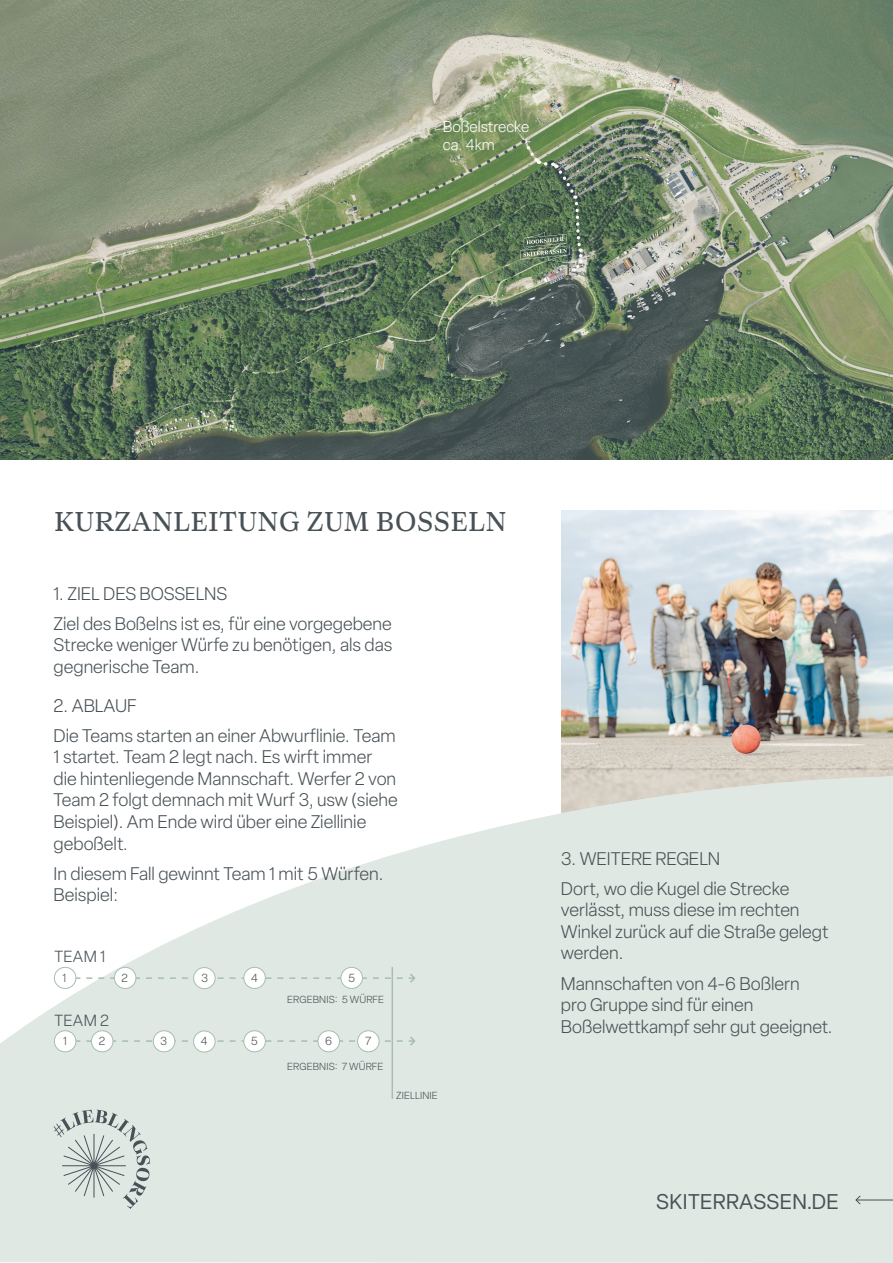
<style>
.page{position:relative;width:893px;height:1263px;background:#fff}
.page>*{position:absolute;margin:0;border:0;box-sizing:border-box;transform-origin:0 0}
.t1{font:27px "Palast Var";color:#485156}
.t2{font:21px "Elza";letter-spacing:.02em;color:#485156}
.t3{font:300 18px/21.6px "Elza";color:#485156}
.t4{font:300 15.9px "Elza";letter-spacing:.02em;color:#485156}
.t5{font:300 15.3px/18.5px "Elza";color:#fff}
.t6{font:300 11.55px "Elza";color:#485156}
.t7{font:300 10.05px "Elza";letter-spacing:.02em;color:#485156}
</style>
<div class="page">
<img style="left:561px;top:510px;width:332px;height:265px">
<svg style="left:0;top:775px;width:893px;height:488px;fill:#e0e8e3"></svg>
<img style="left:0;top:0;width:893px;height:459px">
<svg style="left:54px;top:1109px;width:96px;height:100px;background:#cad2ce"></svg>
<hr style="left:856px;top:1199px;width:37px;height:1px;background:#485156">
<svg style="left:854px;top:1194px;width:7px;height:11px"></svg>
<hr style="left:392px;top:967px;width:1px;height:132px;background:#a7beb0">
<svg style="left:75px;top:972px;width:342px;height:12px;background:#dee6e1"></svg>
<svg style="left:75px;top:1035px;width:342px;height:12px;background:#dbe4de"></svg>
<div style="left:54px;top:967px;width:22px;height:21px;background:#fff;border-radius:50%"></div>
<div style="left:54px;top:967px;width:22px;height:22px;border:1px solid #a7beb0;border-radius:50%"></div>
<div style="left:54px;top:1031px;width:22px;height:21px;background:#fff;border-radius:50%"></div>
<div style="left:54px;top:1030px;width:22px;height:22px;border:1px solid #a7beb0;border-radius:50%"></div>
<div style="left:114px;top:967px;width:22px;height:21px;background:#fff;border-radius:50%"></div>
<div style="left:114px;top:967px;width:22px;height:22px;border:1px solid #a7beb0;border-radius:50%"></div>
<div style="left:194px;top:967px;width:21px;height:22px;background:#fff;border-radius:50%"></div>
<div style="left:193px;top:967px;width:23px;height:22px;border:1px solid #a7beb0;border-radius:50%"></div>
<div style="left:244px;top:967px;width:21px;height:21px;background:#fff;border-radius:50%"></div>
<div style="left:243px;top:967px;width:23px;height:22px;border:1px solid #a7beb0;border-radius:50%"></div>
<div style="left:341px;top:967px;width:21px;height:21px;background:#fff;border-radius:50%"></div>
<div style="left:340px;top:967px;width:23px;height:22px;border:1px solid #a7beb0;border-radius:50%"></div>
<div style="left:91px;top:1031px;width:22px;height:21px;background:#fff;border-radius:50%"></div>
<div style="left:91px;top:1030px;width:22px;height:22px;border:1px solid #a7beb0;border-radius:50%"></div>
<div style="left:194px;top:1031px;width:21px;height:21px;background:#fff;border-radius:50%"></div>
<div style="left:193px;top:1030px;width:23px;height:22px;border:1px solid #a7beb0;border-radius:50%"></div>
<div style="left:244px;top:1031px;width:21px;height:21px;background:#fff;border-radius:50%"></div>
<div style="left:243px;top:1030px;width:23px;height:22px;border:1px solid #a7beb0;border-radius:50%"></div>
<div style="left:358px;top:1031px;width:21px;height:21px;background:#fff;border-radius:50%"></div>
<div style="left:357px;top:1030px;width:22px;height:22px;border:1px solid #a7beb0;border-radius:50%"></div>
<div style="left:153px;top:1031px;width:22px;height:21px;background:#fff;border-radius:50%"></div>
<div style="left:153px;top:1030px;width:22px;height:22px;border:1px solid #a7beb0;border-radius:50%"></div>
<div style="left:318px;top:1031px;width:21px;height:21px;background:#fff;border-radius:50%"></div>
<div style="left:318px;top:1030px;width:22px;height:22px;border:1px solid #a7beb0;border-radius:50%"></div>
<svg style="left:0;top:140px;width:584px;height:180px;background:#798b6b"></svg>
<p class="t5" style="left:443px;top:117px;width:88px">Boßelstrecke ca. 4km</p>
<p class="t1" style="left:54px;top:502px;width:454px">KURZANLEITUNG ZUM BOSSELN</p>
<p class="t3" style="left:54px;top:582px;width:175px">1. ZIEL DES BOSSELNS</p>
<p class="t3" style="left:54px;top:612px;width:340px;text-align:justify">Ziel des Boßelns ist es, für eine vorgegebene Strecke weniger Würfe zu benötigen, als das gegnerische Team.</p>
<p class="t3" style="left:54px;top:694px;width:85px">2. ABLAUF</p>
<p class="t3" style="left:54px;top:724px;width:345px">Die Teams starten an einer Abwurflinie. Team 1 startet. Team 2 legt nach. Es wirft immer die hintenliegende Mannschaft. Werfer 2 von Team 2 folgt demnach mit Wurf 3, usw (siehe Beispiel). Am Ende wird über eine Ziellinie geboßelt.</p>
<p class="t3" style="left:54px;top:862px;width:332px">In diesem Fall gewinnt Team 1 mit 5 Würfen.<br>Beispiel:</p>
<p class="t4" style="left:54px;top:946px;width:52px">TEAM 1</p>
<p class="t6" style="left:63px;top:971px;width:5px">1</p>
<p class="t6" style="left:122px;top:971px;width:8px">2</p>
<p class="t4" style="left:54px;top:1010px;width:56px">TEAM 2</p>
<p class="t6" style="left:63px;top:1034px;width:5px">1</p>
<p class="t6" style="left:99px;top:1034px;width:8px">2</p>
<p class="t6" style="left:160px;top:1034px;width:9px">3</p>
<p class="t6" style="left:201px;top:971px;width:9px">3</p>
<p class="t6" style="left:251px;top:971px;width:8px">4</p>
<p class="t6" style="left:348px;top:971px;width:9px">5</p>
<p class="t7" style="left:287px;top:992px;width:98px">ERGEBNIS: 5 WÜRFE</p>
<p class="t6" style="left:201px;top:1034px;width:8px">4</p>
<p class="t6" style="left:251px;top:1034px;width:9px">5</p>
<p class="t6" style="left:325px;top:1034px;width:9px">6</p>
<p class="t6" style="left:365px;top:1034px;width:8px">7</p>
<p class="t7" style="left:287px;top:1060px;width:98px">ERGEBNIS: 7 WÜRFE</p>
<p class="t7" style="left:396px;top:1089px;width:43px">ZIELLINIE</p>
<p class="t3" style="left:561px;top:847px;width:161px">3. WEITERE REGELN</p>
<p class="t3" style="left:561px;top:877px;width:269px">Dort, wo die Kugel die Strecke verlässt, muss diese im rechten<br>Winkel zurück auf die Straße gelegt werden.</p>
<p class="t3" style="left:561px;top:972px;width:273px">Mannschaften von 4-6 Boßlern<br>pro Gruppe sind für einen<br>Boßelwettkampf sehr gut geeignet.</p>
<p class="t2" style="left:656px;top:1188px;width:184px">SKITERRASSEN.DE</p>
</div>
